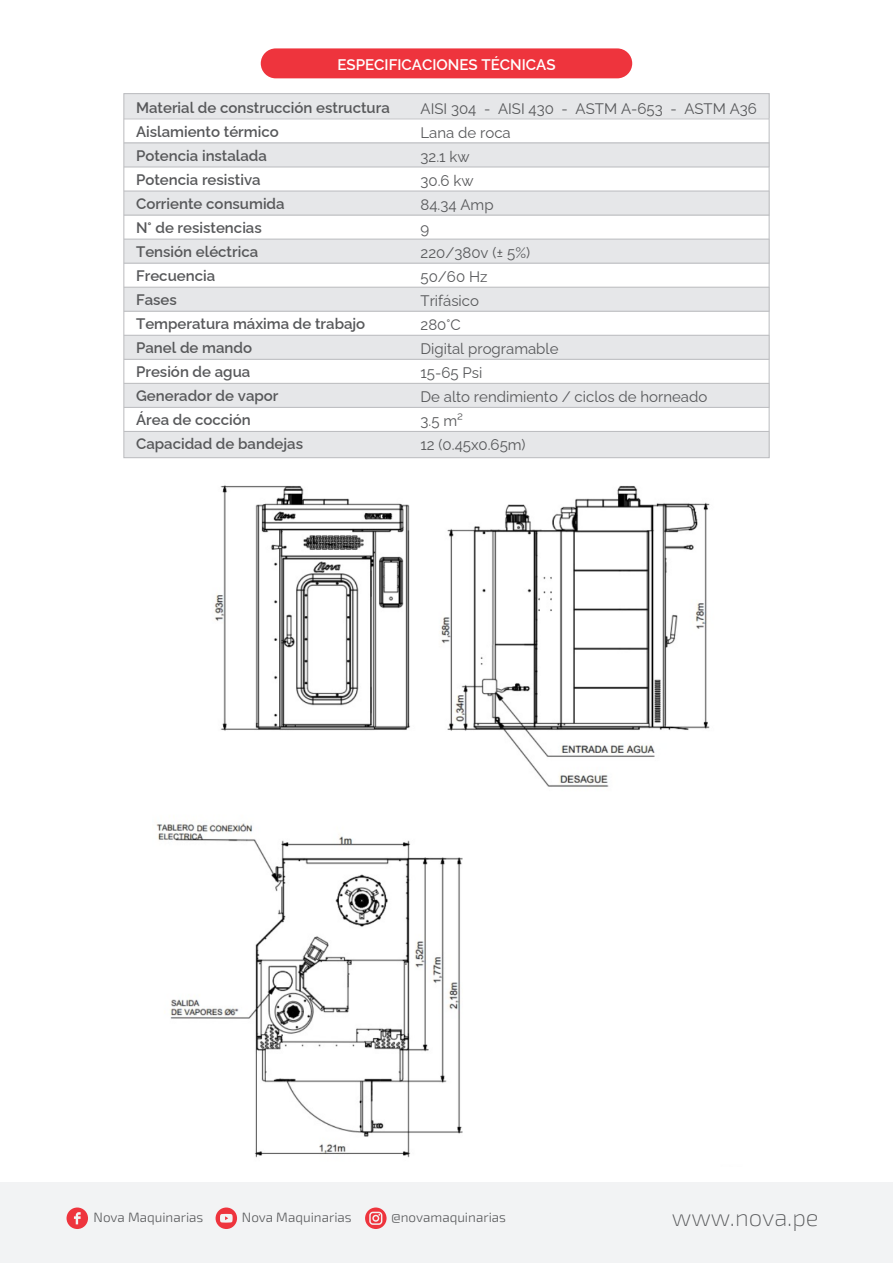
<style>
.page{position:relative;width:893px;height:1263px;background:#fff}
.page>*{position:absolute;margin:0;border:0;box-sizing:border-box;transform-origin:0 0}
.t1{font:200 24px "Exo 2";color:#57585a}
.t2{font:600 15.3px/24px "Raleway";color:#57585a}
.t3{font:15.3px/24px "Raleway";color:#57585a}
.t4{font:600 15.3px "Raleway";color:#fff}
.t5{font:300 13.5px "Exo 2";color:#57585a}
</style>
<div class="page">
<div style="left:0;top:1182px;width:893px;height:81px;background:#f2f3f4"></div>
<svg style="left:67px;top:1207px;width:21px;height:22px"></svg>
<svg style="left:216px;top:1207px;width:21px;height:22px"></svg>
<svg style="left:365px;top:1207px;width:22px;height:22px"></svg>
<div style="left:261px;top:48px;width:371px;height:30px;background:#ee343d;border-radius:15px"></div>
<div style="left:124px;top:431px;width:645px;height:27px;background:#e6e7e9"></div>
<div style="left:124px;top:383px;width:645px;height:24px;background:#e6e7e9"></div>
<div style="left:124px;top:335px;width:645px;height:24px;background:#e6e7e9"></div>
<div style="left:124px;top:287px;width:645px;height:24px;background:#e6e7e9"></div>
<div style="left:124px;top:239px;width:645px;height:24px;background:#e6e7e9"></div>
<div style="left:124px;top:191px;width:645px;height:24px;background:#e6e7e9"></div>
<div style="left:124px;top:143px;width:645px;height:24px;background:#e6e7e9"></div>
<div style="left:124px;top:94px;width:645px;height:24px;background:#e6e7e9"></div>
<hr style="left:124px;top:118px;width:645px;height:1px;background:#bcbdc0">
<hr style="left:124px;top:142px;width:645px;height:1px;background:#bcbdc0">
<hr style="left:124px;top:166px;width:645px;height:1px;background:#bcbdc0">
<hr style="left:124px;top:190px;width:645px;height:2px;background:#bcbdc0">
<hr style="left:124px;top:215px;width:645px;height:1px;background:#bcbdc0">
<hr style="left:124px;top:239px;width:645px;height:1px;background:#bcbdc0">
<hr style="left:124px;top:263px;width:645px;height:1px;background:#bcbdc0">
<hr style="left:124px;top:287px;width:645px;height:1px;background:#bcbdc0">
<hr style="left:124px;top:311px;width:645px;height:1px;background:#bcbdc0">
<hr style="left:124px;top:335px;width:645px;height:1px;background:#bcbdc0">
<hr style="left:124px;top:359px;width:645px;height:1px;background:#bcbdc0">
<hr style="left:124px;top:383px;width:645px;height:1px;background:#bcbdc0">
<hr style="left:124px;top:407px;width:645px;height:1px;background:#bcbdc0">
<hr style="left:124px;top:431px;width:645px;height:1px;background:#bcbdc0">
<img style="left:156px;top:485px;width:554px;height:673px">
<p class="t4" style="left:337px;top:52px;width:220px">ESPECIFICACIONES TÉCNICAS</p>
<p class="t2" style="left:136px;top:94px;width:255px">Material de construcción estructura<br>Aislamiento térmico<br>Potencia instalada<br>Potencia resistiva<br>Corriente consumida<br>N° de resistencias<br>Tensión eléctrica<br>Frecuencia<br>Fases<br>Temperatura máxima de trabajo<br>Panel de mando<br>Presión de agua<br>Generador de vapor<br>Área de cocción<br>Capacidad de bandejas</p>
<p class="t3" style="left:421px;top:95px;width:338px">AISI 304 - AISI 430 - ASTM A-653 - ASTM A36<br>Lana de roca<br>32.1 kw<br>30.6 kw<br>84.34 Amp<br>9<br>220/380v (± 5%)<br>50/60 Hz<br>Trifásico<br>280°C<br>Digital programable<br>15-65 Psi<br>De alto rendimiento / ciclos de horneado<br>3.5 m²<br>12 (0.45x0.65m)</p>
<p class="t5" style="left:94px;top:1208px;width:111px">Nova Maquinarias</p>
<p class="t5" style="left:242px;top:1208px;width:111px">Nova Maquinarias</p>
<p class="t5" style="left:391px;top:1208px;width:116px">@novamaquinarias</p>
<h1 class="t1" style="left:672px;top:1201px;width:148px">www.nova.pe</h1>
</div>
